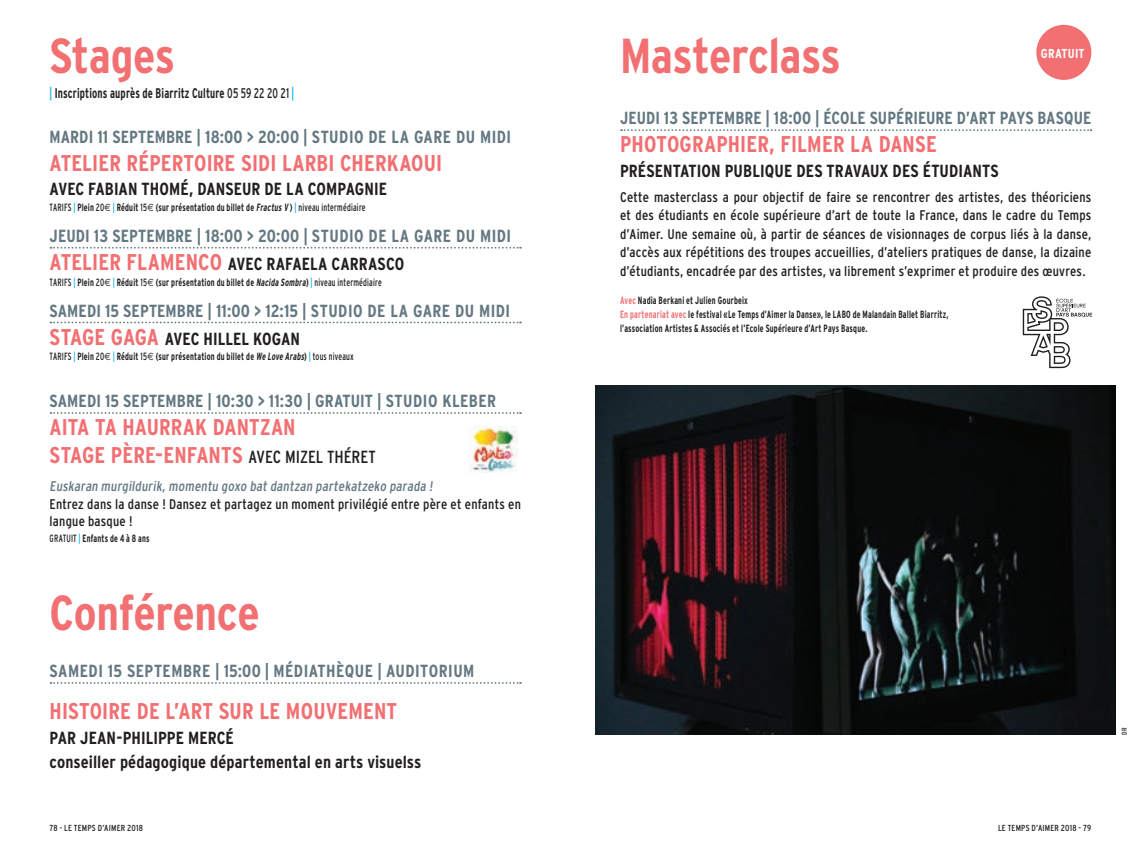
<style>
.page{position:relative;width:1141px;height:844px;background:#fff}
.page>*{position:absolute;margin:0;border:0;box-sizing:border-box;transform-origin:0 0}
._03-off-titre{font:700 condensed 49px "Interstate";letter-spacing:-.01em;color:#f26f72}
._01-TITRE-SPECTACLE{font:700 condensed 22.75px "Interstate";letter-spacing:.005em;color:#f26f72}
._05-tarifs-TA{font:700 condensed 22.75px/28px "Interstate";letter-spacing:.005em;color:#f26f72}
._02-date-TA-off{font:700 condensed 17.5px "Interstate";letter-spacing:.01em;color:#647882}
._03-off-petite_cie{font:700 condensed 17.5px "Interstate";letter-spacing:.005em;color:#231f20}
._01-TITRE-SPECTACLE-2{font:700 condensed 17.5px "Interstate";letter-spacing:.005em;color:#231f20}
._05-tarifs-TA-2{font:700 condensed 17.5px "Interstate";letter-spacing:.01em;color:#647882}
._03-texte-fr{font:condensed 14px/18.4px "Interstate";letter-spacing:.015em;color:#231f20;text-align:justify}
._03-texte-bsk{font:condensed 14px/17.5px "Interstate";letter-spacing:.015em;color:#231f20}
._03-texte-bsk-2{font:condensed 14px "Interstate";color:#647882}
._05-tarifs-TA-3{font:700 condensed 14px "Interstate";letter-spacing:.015em;color:#231f20;scale:.8 1}
.PASTILLE-GRATUIT{font:700 condensed 12.95px "Interstate";letter-spacing:.015em;color:#fff}
._05-tarifs-TA-4{font:700 condensed 10.5px "Interstate";letter-spacing:.02em;color:#231f20;scale:.8 1}
._04-distrib-TA{font:700 condensed 10.5px "Interstate";letter-spacing:.025em;color:#231f20;scale:.8 1}
.t1{font:condensed 8.75px "Interstate";letter-spacing:.025em;color:#231f20}
._06-crédit-TA{font:condensed 7px "Interstate";color:#231f20}
.s1{font-weight:400;color:#00aeef}
.s2{font-weight:400}
.s3{font-family:"Euro Sans";font-weight:400;font-stretch:normal}
.s4{font-size:22.75px;color:#f26f72}
.s5{font-weight:400;font-size:17.5px;color:#231f20}
.s6{color:#f26f72}
</style>
<div class="page">
<img style="left:469px;top:426px;width:48px;height:46px">
<div style="left:1036px;top:25px;width:55px;height:55px;background:#f26f72;border-radius:50%"></div>
<svg style="left:621px;top:129px;width:470px;height:2px"></svg>
<svg style="left:50px;top:682px;width:471px;height:1px"></svg>
<svg style="left:50px;top:247px;width:471px;height:1px"></svg>
<svg style="left:50px;top:321px;width:471px;height:2px"></svg>
<svg style="left:50px;top:412px;width:471px;height:2px"></svg>
<img style="left:595px;top:385px;width:521px;height:349px">
<svg style="left:1023px;top:296px;width:69px;height:72px"></svg>
<p class="_03-off-titre" style="left:50px;top:29px;width:127px">Stages</p>
<p class="_05-tarifs-TA-3" style="left:50px;top:85px;width:307px"><span class="s1">|</span> Inscriptions auprès de Biarritz Culture <span class="s2">05 59 22 20 21</span> <span class="s1">|</span></p>
<p class="_05-tarifs-TA-2" style="left:50px;top:127px;width:463px">MARDI 11 SEPTEMBRE | 18:00 &gt; 20:00 | STUDIO DE LA GARE DU MIDI</p>
<p class="_01-TITRE-SPECTACLE" style="left:50px;top:150px;width:394px">ATELIER RÉPERTOIRE SIDI LARBI CHERKAOUI</p>
<p class="_01-TITRE-SPECTACLE-2" style="left:50px;top:179px;width:339px">AVEC FABIAN THOMÉ, DANSEUR DE LA COMPAGNIE</p>
<p class="_05-tarifs-TA-4" style="left:50px;top:201px;width:397px"><span class="s2">TARIFS</span> <span class="s1">|</span> Plein <span class="s2">20</span><span class="s3">€</span> <span class="s1">|</span> Réduit <span class="s2">15</span><span class="s3">€</span> (sur présentation du billet de Fractus V ) <span class="s1">|</span> <span class="s2">niveau intermédiaire</span></p>
<p class="_02-date-TA-off" style="left:50px;top:226px;width:463px">JEUDI 13 SEPTEMBRE | 18:00 &gt; 20:00 | STUDIO DE LA GARE DU MIDI</p>
<p class="_01-TITRE-SPECTACLE-2" style="left:50px;top:254px;width:356px"><span class="s4">ATELIER FLAMENCO</span> AVEC RAFAELA CARRASCO</p>
<p class="_05-tarifs-TA-4" style="left:50px;top:276px;width:417px"><span class="s2">TARIFS</span> <span class="s1">|</span> Plein <span class="s2">20</span><span class="s3">€</span> <span class="s1">|</span> Réduit <span class="s2">15</span><span class="s3">€</span> (sur présentation du billet de Nacida Sombra) <span class="s1">|</span> <span class="s2">niveau intermédiaire</span></p>
<p class="_02-date-TA-off" style="left:50px;top:300px;width:462px">SAMEDI 15 SEPTEMBRE | 11:00 &gt; 12:15 | STUDIO DE LA GARE DU MIDI</p>
<p class="_01-TITRE-SPECTACLE-2" style="left:50px;top:328px;width:252px"><span class="s4">STAGE GAGA</span> AVEC HILLEL KOGAN</p>
<p class="_05-tarifs-TA-4" style="left:50px;top:351px;width:382px"><span class="s2">TARIFS</span> <span class="s1">|</span> Plein <span class="s2">20</span><span class="s3">€</span> <span class="s1">|</span> Réduit <span class="s2">15</span><span class="s3">€</span> (sur présentation du billet de We Love Arabs) <span class="s1">|</span> <span class="s2">tous niveaux</span></p>
<p class="_02-date-TA-off" style="left:50px;top:391px;width:448px">SAMEDI 15 SEPTEMBRE | 10:30 &gt; 11:30 | GRATUIT | STUDIO KLEBER</p>
<p class="_05-tarifs-TA" style="left:50px;top:413px;width:328px">AITA TA HAURRAK DANTZAN<br>STAGE PÈRE-ENFANTS <span class="s5">AVEC MIZEL THÉRET</span></p>
<p class="_03-texte-bsk-2" style="left:50px;top:478px;width:387px">Euskaran murgildurik, momentu goxo bat dantzan partekatzeko parada !</p>
<p class="_03-texte-bsk" style="left:50px;top:495px;width:473px">Entrez dans la danse ! Dansez et partagez un moment privilégié entre père et enfants en langue basque !</p>
<p class="_05-tarifs-TA-4" style="left:50px;top:532px;width:127px"><span class="s2">GRATUIT</span> <span class="s1">|</span> Enfants de 4 à 8 ans</p>
<p class="_03-off-titre" style="left:50px;top:585px;width:212px">Conférence</p>
<p class="_02-date-TA-off" style="left:50px;top:661px;width:426px">SAMEDI 15 SEPTEMBRE | 15:00 | MÉDIATHÈQUE | AUDITORIUM</p>
<p class="_01-TITRE-SPECTACLE" style="left:50px;top:698px;width:349px">HISTOIRE DE L’ART SUR LE MOUVEMENT</p>
<p class="_03-off-petite_cie" style="left:50px;top:727px;width:186px">PAR JEAN-PHILIPPE MERCÉ</p>
<p class="_03-off-petite_cie" style="left:50px;top:752px;width:373px">conseiller pédagogique départemental en arts visuelss</p>
<p class="_03-off-titre" style="left:620px;top:29px;width:222px">Masterclass</p>
<p class="PASTILLE-GRATUIT" style="left:1041px;top:46px;width:45px">GRATUIT</p>
<p class="_02-date-TA-off" style="left:620px;top:108px;width:473px">JEUDI 13 SEPTEMBRE | 18:00 | ÉCOLE SUPÉRIEURE D’ART PAYS BASQUE</p>
<p class="_01-TITRE-SPECTACLE" style="left:620px;top:131px;width:318px">PHOTOGRAPHIER, FILMER LA DANSE</p>
<p class="_03-off-petite_cie" style="left:620px;top:161px;width:380px">PRÉSENTATION PUBLIQUE DES TRAVAUX DES ÉTUDIANTS</p>
<p class="_03-texte-fr" style="left:620px;top:188px;width:473px">Cette masterclass a pour objectif de faire se rencontrer des artistes, des théoriciens et des étudiants en école supérieure d’art de toute la France, dans le cadre du Temps d’Aimer. Une semaine où, à partir de séances de visionnages de corpus liés à la danse, d’accès aux répétitions des troupes accueillies, d’ateliers pratiques de danse, la dizaine d’étudiants, encadrée par des artistes, va librement s’exprimer et produire des œuvres.</p>
<p class="_04-distrib-TA" style="left:620px;top:294px;width:161px"><span class="s6">Avec</span> Nadia Berkani et Julien Gourbeix</p>
<p class="_04-distrib-TA" style="left:620px;top:308px;width:412px"><span class="s6">En partenariat avec</span> le festival «Le Temps d’Aimer la Danse», le LABO de Malandain Ballet Biarritz,</p>
<p class="_04-distrib-TA" style="left:620px;top:322px;width:311px">l’association Artistes &amp; Associés et l’Ecole Supérieure d’Art Pays Basque.</p>
<p class="t1" style="left:50px;top:823px;width:95px">78 - LE TEMPS D’AIMER 2018</p>
<p class="t1" style="left:998px;top:823px;width:95px">LE TEMPS D’AIMER 2018 - 79</p>
<p class="_06-crédit-TA" style="left:1120px;top:734px;width:9px;rotate:-90deg">DR</p>
</div>
